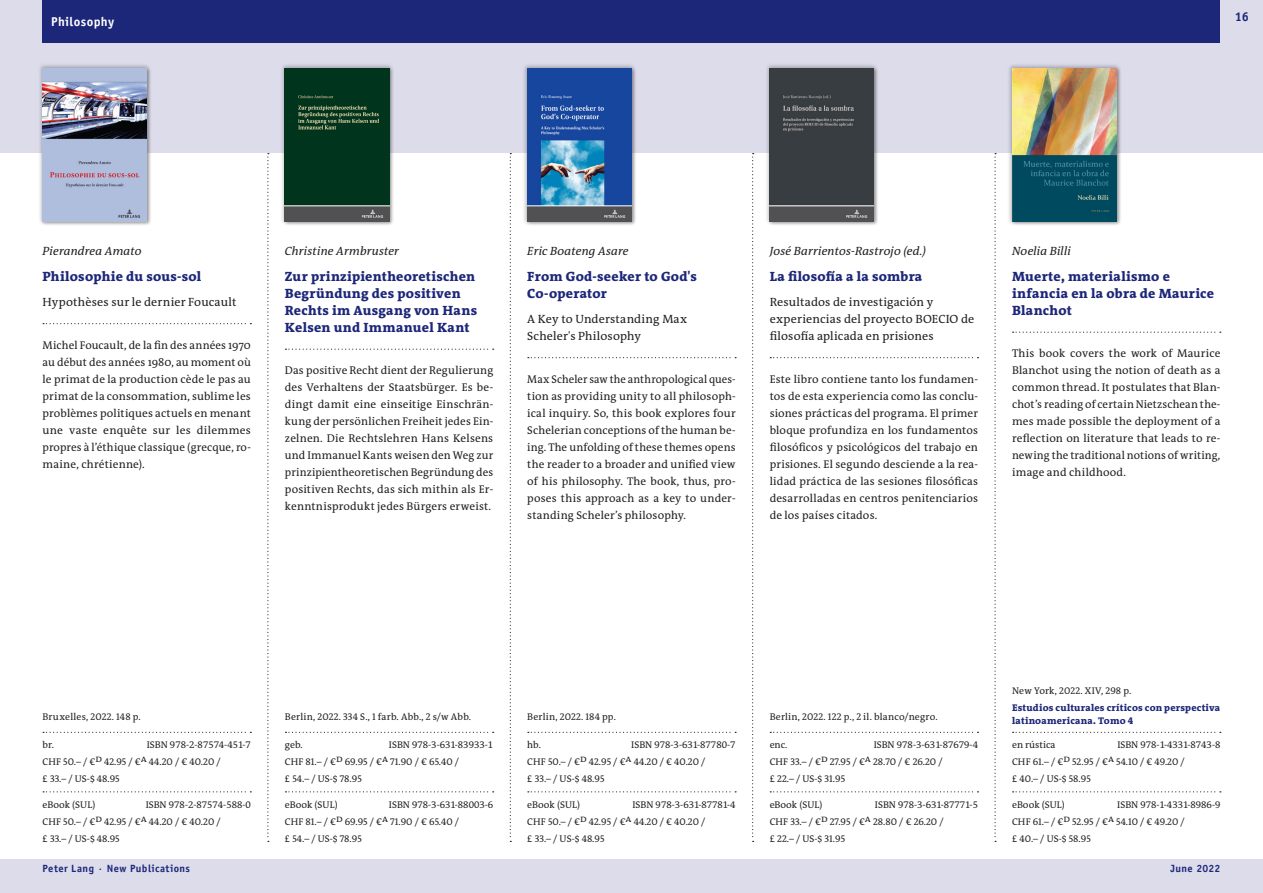
<style>
.page{position:relative;width:1263px;height:893px;background:#fff}
.page>*{position:absolute;margin:0;border:0;box-sizing:border-box;transform-origin:0 0}
._110___Titel{font:800 13.5px/17px "The Antiqua B W8";letter-spacing:.02em;color:#1d2779}
.Subjects{font:700 12.75px "Officina Sans";letter-spacing:.03em;color:#fff}
.t1{font:700 12.75px "Officina Sans";color:#1d2779}
._120___Untertitel{font:12px/17px "The Antiqua B W5 Plain";letter-spacing:.01em;color:#231f20}
._100___Autor{font:italic 12px "The Antiqua B W5 Plain";letter-spacing:.01em;color:#231f20}
._300___Werbetext__FK{font:11.25px/17px "The Antiqua B W5 Plain";letter-spacing:.015em;color:#231f20;text-align:justify}
._300___Werbetext__FK-2{font:11.25px/17px "The Antiqua B W5 Plain";letter-spacing:.015em;color:#231f20;text-align:justify;scale:.96 1}
.t2{font:700 10.5px "Officina Sans";letter-spacing:.04em;color:#1d2779}
._230___Preise{font:9.75px/17px "The Antiqua B W5 Plain";color:#231f20}
._220___ISBN{font:9.75px "The Antiqua B W5 Plain";color:#231f20}
._200___Ort_Jahr_Umfa{font:9.75px "The Antiqua B W5 Plain";letter-spacing:.02em;color:#231f20}
._210___Reihe{font:800 9.75px/12.8px "The Antiqua B W8";letter-spacing:.02em;color:#1d2779}
</style>
<div class="page">
<div style="left:0;top:0;width:1263px;height:153px;background:#dcdceb"></div>
<div style="left:0;top:859px;width:1263px;height:34px;background:#dcdceb"></div>
<svg style="left:267px;top:153px;width:2px;height:689px"></svg>
<svg style="left:510px;top:153px;width:1px;height:689px"></svg>
<svg style="left:752px;top:153px;width:2px;height:689px"></svg>
<svg style="left:994px;top:153px;width:2px;height:689px"></svg>
<div style="left:43px;top:0;width:1177px;height:43px;background:#1d2779"></div>
<div style="left:1007px;top:63px;width:114px;height:163px;background:#231f20;opacity:.3"></div>
<img style="left:1012px;top:68px;width:104px;height:153px">
<div style="left:764px;top:63px;width:115px;height:163px;background:#231f20;opacity:.3"></div>
<img style="left:770px;top:68px;width:104px;height:153px">
<div style="left:522px;top:63px;width:115px;height:163px;background:#231f20;opacity:.3"></div>
<img style="left:527px;top:68px;width:104px;height:153px">
<div style="left:280px;top:63px;width:114px;height:163px;background:#231f20;opacity:.3"></div>
<img style="left:285px;top:68px;width:104px;height:153px">
<div style="left:37px;top:63px;width:115px;height:163px;background:#231f20;opacity:.3"></div>
<img style="left:43px;top:68px;width:104px;height:153px">
<svg style="left:1013px;top:732px;width:208px;height:1px"></svg>
<svg style="left:1013px;top:791px;width:208px;height:1px"></svg>
<svg style="left:1013px;top:332px;width:208px;height:1px"></svg>
<svg style="left:770px;top:732px;width:208px;height:1px"></svg>
<svg style="left:770px;top:791px;width:208px;height:1px"></svg>
<svg style="left:770px;top:357px;width:208px;height:1px"></svg>
<svg style="left:528px;top:732px;width:208px;height:1px"></svg>
<svg style="left:528px;top:791px;width:208px;height:1px"></svg>
<svg style="left:528px;top:357px;width:208px;height:1px"></svg>
<svg style="left:285px;top:732px;width:209px;height:1px"></svg>
<svg style="left:285px;top:791px;width:209px;height:1px"></svg>
<svg style="left:285px;top:349px;width:209px;height:1px"></svg>
<svg style="left:43px;top:732px;width:208px;height:1px"></svg>
<svg style="left:43px;top:791px;width:208px;height:1px"></svg>
<svg style="left:43px;top:323px;width:208px;height:1px"></svg>
<p class="Subjects" style="left:51px;top:13px;width:65px">Philosophy</p>
<p class="t1" style="left:1235px;top:9px;width:16px">16</p>
<p class="_100___Autor" style="left:43px;top:243px;width:100px">Pierandrea Amato</p>
<p class="_110___Titel" style="left:43px;top:268px;width:160px">Philosophie du sous-sol</p>
<p class="_120___Untertitel" style="left:43px;top:294px;width:195px">Hypothèses sur le dernier Foucault</p>
<p class="_300___Werbetext__FK" style="left:43px;top:336px;width:210px">Michel Foucault, de la fin des années 1970 au début des années 1980, au moment où le primat de la production cède le pas au primat de la consommation, sublime les problèmes politiques actuels en menant une vaste enquête sur les dilemmes propres à l’éthique classique (grecque, ro&shy;maine, chrétienne).</p>
<p class="_100___Autor" style="left:285px;top:243px;width:116px">Christine Armbruster</p>
<p class="_110___Titel" style="left:285px;top:268px;width:194px">Zur prinzipientheoretischen<br>Begründung des positiven<br>Rechts im Ausgang von Hans<br>Kelsen und Immanuel Kant</p>
<p class="_300___Werbetext__FK" style="left:285px;top:362px;width:210px">Das positive Recht dient der Regulierung des Verhaltens der Staatsbürger. Es be&shy;dingt damit eine einseitige Einschrän&shy;kung der persönlichen Freiheit jedes Ein&shy;zelnen. Die Rechtslehren Hans Kelsens und Immanuel Kants weisen den Weg zur prinzipientheoretischen Begründung des positiven Rechts, das sich mithin als Er&shy;kenntnisprodukt jedes Bürgers erweist.</p>
<p class="_100___Autor" style="left:527px;top:243px;width:103px">Eric Boateng Asare</p>
<p class="_110___Titel" style="left:527px;top:268px;width:171px">From God-seeker to God's<br>Co-operator</p>
<p class="_120___Untertitel" style="left:527px;top:311px;width:161px">A Key to Understanding Max<br>Scheler's Philosophy</p>
<p class="_300___Werbetext__FK-2" style="left:527px;top:370px;width:219px">Max Scheler saw the anthropological ques&shy;tion as providing unity to all philosoph&shy;ical inquiry. So, this book explores four Schelerian conceptions of the human be&shy;ing. The unfolding of these themes opens the reader to a broader and unified view of his philosophy. The book, thus, pro&shy;poses this approach as a key to under&shy;standing Scheler’s philosophy.</p>
<p class="_100___Autor" style="left:770px;top:243px;width:158px">José Barrientos-Rastrojo (ed.)</p>
<p class="_110___Titel" style="left:770px;top:268px;width:154px">La filosofía a la sombra</p>
<p class="_120___Untertitel" style="left:770px;top:294px;width:206px">Resultados de investigación y experiencias del proyecto BOECIO de filosofía aplicada en prisiones</p>
<p class="_300___Werbetext__FK" style="left:770px;top:370px;width:210px">Este libro contiene tanto los fundamen&shy;tos de esta experiencia como las conclu&shy;siones prácticas del programa. El primer bloque profundiza en los fundamentos filosóficos y psicológicos del trabajo en prisiones. El segundo desciende a la rea&shy;lidad práctica de las sesiones filosóficas desarrolladas en centros penitenciarios de los países citados.</p>
<p class="_100___Autor" style="left:1012px;top:243px;width:60px">Noelia Billi</p>
<p class="_110___Titel" style="left:1012px;top:268px;width:203px">Muerte, materialismo e infancia en la obra de Maurice<br>Blanchot</p>
<p class="_300___Werbetext__FK" style="left:1012px;top:345px;width:210px">This book covers the work of Maurice Blanchot using the notion of death as a common thread. It postulates that Blan&shy;chot’s reading of certain Nietzschean the&shy;mes made possible the deployment of a reflection on literature that leads to re&shy;newing the traditional notions of writing, image and childhood.</p>
<p class="_200___Ort_Jahr_Umfa" style="left:43px;top:710px;width:100px">Bruxelles, 2022. 148 p.</p>
<p class="_220___ISBN" style="left:43px;top:739px;width:13px">br.</p>
<p class="_220___ISBN" style="left:147px;top:739px;width:106px">ISBN 978-2-87574-451-7</p>
<p class="_230___Preise" style="left:43px;top:754px;width:180px">CHF 50.– / €D 42.95 / €A 44.20 / € 40.20 / £ 33.– / US-$ 48.95</p>
<p class="_220___ISBN" style="left:43px;top:798px;width:54px">eBook (SUL)</p>
<p class="_220___ISBN" style="left:146px;top:798px;width:107px">ISBN 978-2-87574-588-0</p>
<p class="_230___Preise" style="left:43px;top:813px;width:180px">CHF 50.– / €D 42.95 / €A 44.20 / € 40.20 / £ 33.– / US-$ 48.95</p>
<p class="_200___Ort_Jahr_Umfa" style="left:285px;top:710px;width:188px">Berlin, 2022. 334 S., 1 farb. Abb., 2 s/w Abb.</p>
<p class="_220___ISBN" style="left:285px;top:739px;width:19px">geb.</p>
<p class="_220___ISBN" style="left:389px;top:739px;width:106px">ISBN 978-3-631-83933-1</p>
<p class="_230___Preise" style="left:285px;top:754px;width:176px">CHF 81.– / €D 69.95 / €A 71.90 / € 65.40 / £ 54.– / US-$ 78.95</p>
<p class="_220___ISBN" style="left:285px;top:798px;width:54px">eBook (SUL)</p>
<p class="_220___ISBN" style="left:389px;top:798px;width:106px">ISBN 978-3-631-88003-6</p>
<p class="_230___Preise" style="left:285px;top:813px;width:176px">CHF 81.– / €D 69.95 / €A 71.90 / € 65.40 / £ 54.– / US-$ 78.95</p>
<p class="_200___Ort_Jahr_Umfa" style="left:527px;top:710px;width:90px">Berlin, 2022. 184 pp.</p>
<p class="_220___ISBN" style="left:527px;top:739px;width:15px">hb.</p>
<p class="_220___ISBN" style="left:631px;top:739px;width:106px">ISBN 978-3-631-87780-7</p>
<p class="_230___Preise" style="left:527px;top:754px;width:180px">CHF 50.– / €D 42.95 / €A 44.20 / € 40.20 / £ 33.– / US-$ 48.95</p>
<p class="_220___ISBN" style="left:527px;top:798px;width:54px">eBook (SUL)</p>
<p class="_220___ISBN" style="left:632px;top:798px;width:105px">ISBN 978-3-631-87781-4</p>
<p class="_230___Preise" style="left:527px;top:813px;width:180px">CHF 50.– / €D 42.95 / €A 44.20 / € 40.20 / £ 33.– / US-$ 48.95</p>
<p class="_200___Ort_Jahr_Umfa" style="left:770px;top:710px;width:169px">Berlin, 2022. 122 p., 2 il. blanco/negro.</p>
<p class="_220___ISBN" style="left:770px;top:739px;width:19px">enc.</p>
<p class="_220___ISBN" style="left:874px;top:739px;width:106px">ISBN 978-3-631-87679-4</p>
<p class="_230___Preise" style="left:770px;top:754px;width:174px">CHF 33.– / €D 27.95 / €A 28.70 / € 26.20 / £ 22.– / US-$ 31.95</p>
<p class="_220___ISBN" style="left:770px;top:798px;width:54px">eBook (SUL)</p>
<p class="_220___ISBN" style="left:875px;top:798px;width:105px">ISBN 978-3-631-87771-5</p>
<p class="_230___Preise" style="left:770px;top:813px;width:175px">CHF 33.– / €D 27.95 / €A 28.80 / € 26.20 / £ 22.– / US-$ 31.95</p>
<p class="_200___Ort_Jahr_Umfa" style="left:1012px;top:685px;width:121px">New York, 2022. XIV, 298 p.</p>
<p class="_210___Reihe" style="left:1012px;top:702px;width:210px">Estudios culturales críticos con perspectiva latinoamericana. Tomo 4</p>
<p class="_220___ISBN" style="left:1012px;top:739px;width:45px">en rústica</p>
<p class="_220___ISBN" style="left:1117px;top:739px;width:105px">ISBN 978-1-4331-8743-8</p>
<p class="_230___Preise" style="left:1012px;top:754px;width:174px">CHF 61.– / €D 52.95 / €A 54.10 / € 49.20 / £ 40.– / US-$ 58.95</p>
<p class="_220___ISBN" style="left:1012px;top:798px;width:54px">eBook (SUL)</p>
<p class="_220___ISBN" style="left:1117px;top:798px;width:105px">ISBN 978-1-4331-8986-9</p>
<p class="_230___Preise" style="left:1012px;top:813px;width:174px">CHF 61.– / €D 52.95 / €A 54.10 / € 49.20 / £ 40.– / US-$ 58.95</p>
<p class="t2" style="left:43px;top:862px;width:149px">Peter Lang · New Publications</p>
<p class="t2" style="left:1170px;top:862px;width:51px">June 2022</p>
</div>
